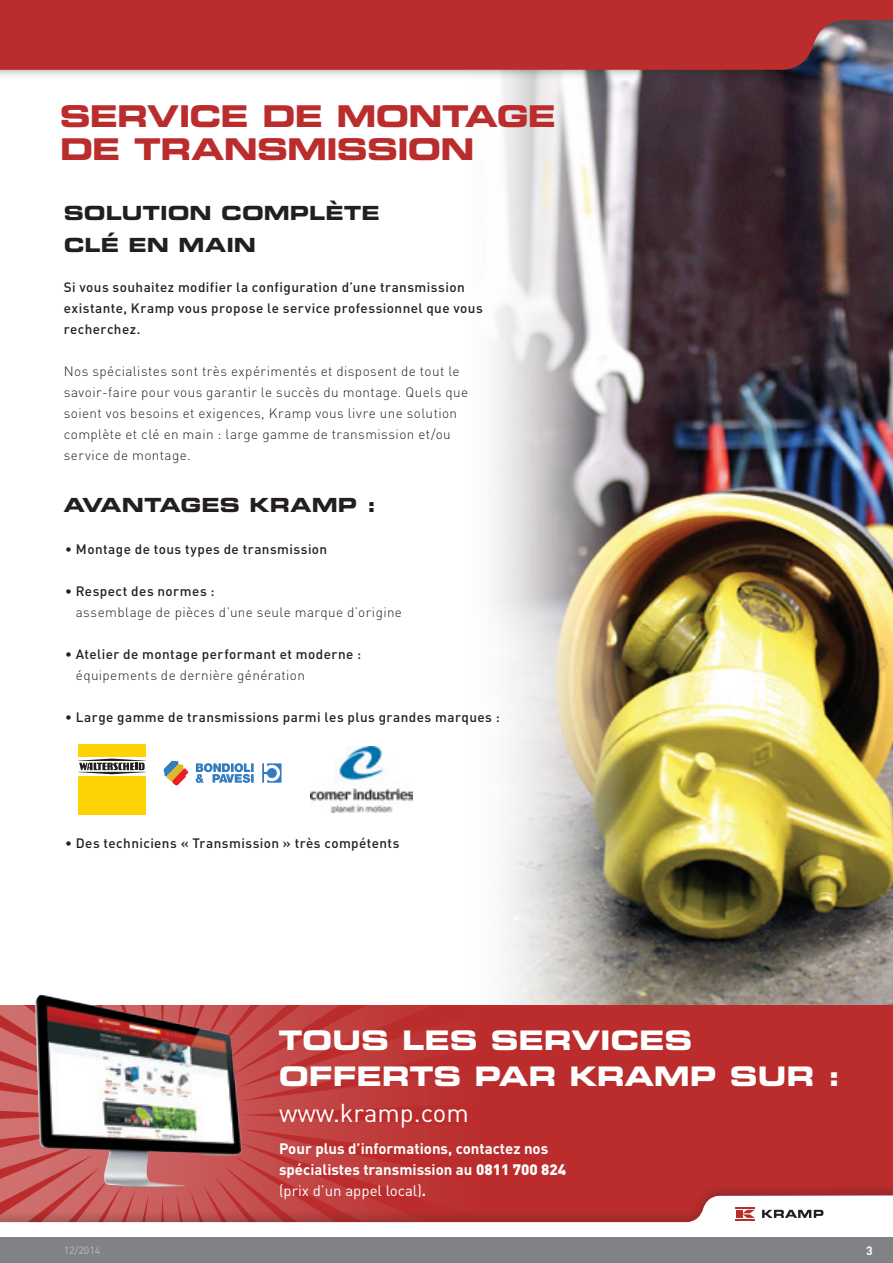
<style>
.page{position:relative;width:893px;height:1263px;background:#fff}
.page>*{position:absolute;margin:0;border:0;box-sizing:border-box;transform-origin:0 0}
.t1{font:30px/33px "Eurostile LT Std Bold Ex 2";letter-spacing:-.03em;color:#bb2d2d}
.t2{font:27px/36px "Eurostile Cyr LT Pro Bold Ext 2";color:#fff}
.t3{font:25.5px "DIN Pro";color:#fff}
.t4{font:19.5px/31.5px "Eurostile LT Pro Bold Ex 2";color:#231f20}
.t5{font:700 15px/21px "DIN Pro";color:#fff}
.t6{font:500 13.5px/21px "DIN Pro";letter-spacing:.03em;color:#231f20}
.t7{font:300 13.5px/21px "DIN Pro";letter-spacing:.03em;color:#231f20}
.t8{font:700 12px "DIN Pro";color:#fff}
.t9{font:10.5px "DIN Pro";color:#bcbdc0}
.s1{font-weight:500}
.s2{font-weight:300}
.s3{font-weight:900}
.s4{font-weight:400}
</style>
<div class="page">
<img style="left:458px;top:80px;width:435px;height:926px">
<svg style="left:0;top:1006px;width:868px;height:179px;background:#bc3333"></svg>
<div style="left:78px;top:753px;width:68px;height:26px;background:linear-gradient(to right,#fff,#fff)"></div>
<svg style="left:78px;top:758px;width:68px;height:16px"></svg>
<div style="left:78px;top:744px;width:68px;height:12px;background:#fed304"></div>
<div style="left:78px;top:777px;width:68px;height:38px;background:#fed304"></div>
<svg style="left:262px;top:763px;width:20px;height:20px"></svg>
<svg style="left:163px;top:760px;width:25px;height:25px"></svg>
<svg style="left:195px;top:763px;width:59px;height:20px"></svg>
<img style="left:310px;top:746px;width:102px;height:66px">
<img style="left:35px;top:994px;width:230px;height:191px">
<div style="left:0;top:0;width:893px;height:80px;background:#231f20;opacity:.4"></div>
<svg style="left:0;top:0;width:893px;height:72px;background:#b53435"></svg>
<div style="left:0;top:1185px;width:893px;height:78px;background:#231f20;opacity:.44"></div>
<svg style="left:0;top:1194px;width:893px;height:43px"></svg>
<div style="left:0;top:1237px;width:893px;height:26px;background:#808285"></div>
<svg style="left:762px;top:1210px;width:61px;height:8px"></svg>
<svg style="left:736px;top:1207px;width:19px;height:13px"></svg>
<p class="t1" style="left:60px;top:99px;width:498px">SERVICE DE MONTAGE<br>DE TRANSMISSION</p>
<p class="t4" style="left:64px;top:197px;width:317px">SOLUTION COMPLÈTE<br>CLÉ EN MAIN</p>
<p class="t6" style="left:64px;top:276px;width:420px">Si vous souhaitez modifier la configuration d’une transmission existante, Kramp vous propose le service professionnel que vous recherchez.</p>
<p class="t7" style="left:64px;top:360px;width:406px">Nos spécialistes sont très expérimentés et disposent de tout le savoir-faire pour vous garantir le succès du montage. Quels que soient vos besoins et exigences, Kramp vous livre une solution complète et clé en main : large gamme de transmission et/ou service de montage.</p>
<p class="t4" style="left:64px;top:489px;width:314px">AVANTAGES KRAMP :</p>
<p class="t6" style="left:65px;top:538px;width:264px">• Montage de tous types de transmission</p>
<p class="t7" style="left:76px;top:580px;width:328px;text-indent:-11px"><span class="s1">• Respect des normes :<br></span>assemblage de pièces d’une seule marque d’origine</p>
<p class="t6" style="left:76px;top:643px;width:287px;text-indent:-11px">• Atelier de montage performant et moderne : <span class="s2">équipements de dernière génération</span></p>
<p class="t6" style="left:65px;top:706px;width:436px">• Large gamme de transmissions parmi les plus grandes marques :</p>
<p class="t6" style="left:65px;top:832px;width:336px">• Des techniciens « Transmission » très compétents</p>
<p class="t2" style="left:279px;top:1021px;width:564px">TOUS LES SERVICES<br>OFFERTS PAR KRAMP SUR :</p>
<p class="t3" style="left:279px;top:1096px;width:191px">www.kramp.com</p>
<p class="t5" style="left:279px;top:1137px;width:289px">Pour plus d’informations, contactez nos spécialistes transmission au <span class="s3">0811 700 824 </span><span class="s4">(prix d’un appel local)</span>.</p>
<p class="t9" style="left:64px;top:1243px;width:38px">12/2014</p>
<p class="t8" style="left:866px;top:1242px;width:8px">3</p>
</div>
